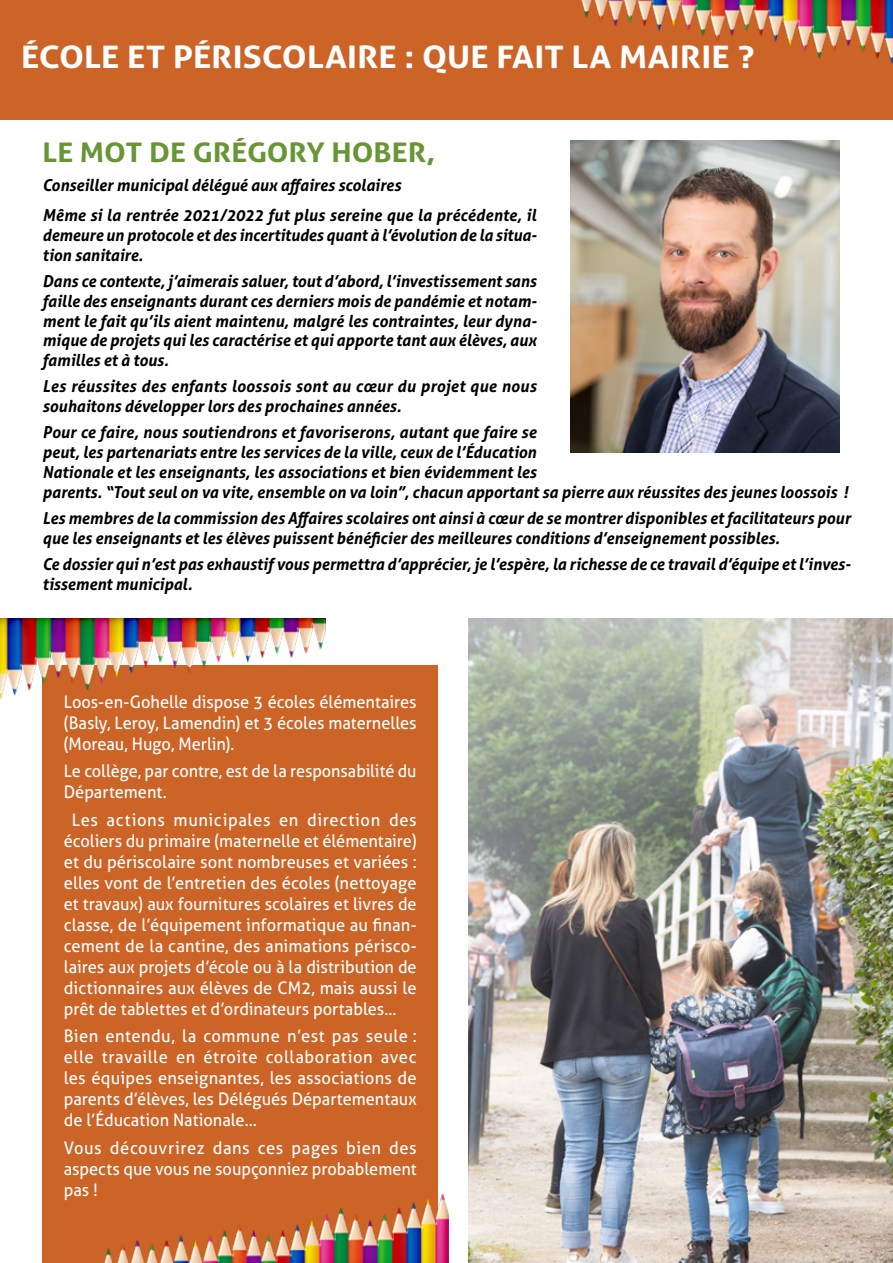
<style>
.page{position:relative;width:893px;height:1263px;background:#fff}
.page>*{position:absolute;margin:0;border:0;box-sizing:border-box;transform-origin:0 0}
.EL-Nov20-Titres-Brèv{font:700 31.05px "Aller";letter-spacing:.005em;color:#fff;scale:1.11 1}
.Titres_P4{font:700 27px "Aller";color:#689535;scale:1.11 1}
.EL-Nov20-Paragraphes{font:17.25px/21px "Aller";color:#fff;text-align:justify;scale:.96 1}
.EL-Nov20-Paragraphes-2{font:17.25px/21px "Aller";color:#fff;text-align:justify;scale:.95 1}
.EL-Nov20-Paragraphes-3{font:17.25px/21px "Aller";color:#fff;scale:.94 1}
.EL-Nov20-Paragraphes-4{font:italic 700 16.5px/19.8px "Aller";color:#000;scale:.95 1}
.EL-Nov20-Paragraphes-5{font:italic 700 16.5px/19.8px "Aller";color:#000;scale:.96 1}
</style>
<div class="page">
<div style="left:0;top:0;width:893px;height:119px;background:#cc6427"></div>
<img style="left:570px;top:140px;width:270px;height:313px">
<div style="left:43px;top:665px;width:395px;height:598px;background:#cc6427"></div>
<img style="left:581px;top:0;width:312px;height:64px">
<img style="left:469px;top:619px;width:424px;height:644px">
<img style="left:0;top:619px;width:325px;height:120px">
<img style="left:104px;top:1193px;width:345px;height:70px">
<p class="EL-Nov20-Titres-Brèv" style="left:21px;top:38px;width:662px">ÉCOLE ET PÉRISCOLAIRE : QUE FAIT LA MAIRIE ?</p>
<p class="Titres_P4" style="left:43px;top:136px;width:355px">LE MOT DE GRÉGORY HOBER,</p>
<p class="EL-Nov20-Paragraphes-4" style="left:43px;top:175px;width:379px">Conseiller municipal délégué aux affaires scolaires</p>
<p class="EL-Nov20-Paragraphes-5" style="left:43px;top:205px;width:516px;text-align:justify">Même si la rentrée 2021/2022 fut plus sereine que la précédente, il demeure un protocole et des incertitudes quant à l’évolution de la situa&shy;tion sanitaire.</p>
<p class="EL-Nov20-Paragraphes-4" style="left:43px;top:271px;width:522px;text-align:justify">Dans ce contexte, j’aimerais saluer, tout d’abord, l’investissement sans faille des enseignants durant ces derniers mois de pandémie et notam&shy;ment le fait qu’ils aient maintenu, malgré les contraintes, leur dyna&shy;mique de projets qui les caractérise et qui apporte tant aux élèves, aux familles et à tous.</p>
<p class="EL-Nov20-Paragraphes-5" style="left:43px;top:376px;width:516px">Les réussites des enfants loossois sont au cœur du projet que nous souhaitons développer lors des prochaines années.</p>
<p class="EL-Nov20-Paragraphes-5" style="left:43px;top:422px;width:841px">Pour ce faire, nous soutiendrons et favoriserons, autant que faire se<br>peut, les partenariats entre les services de la ville, ceux de l’Éducation<br>Nationale et les enseignants, les associations et bien évidemment les<br>parents. “Tout seul on va vite, ensemble on va loin”, chacun apportant sa pierre aux réussites des jeunes loossois !</p>
<p class="EL-Nov20-Paragraphes-4" style="left:43px;top:508px;width:852px">Les membres de la commission des Affaires scolaires ont ainsi à cœur de se montrer disponibles et facilitateurs pour que les enseignants et les élèves puissent bénéficier des meilleures conditions d’enseignement possibles.</p>
<p class="EL-Nov20-Paragraphes-4" style="left:43px;top:554px;width:852px">Ce dossier qui n’est pas exhaustif vous permettra d’apprécier, je l’espère, la richesse de ce travail d’équipe et l’inves&shy;tissement municipal.</p>
<p class="EL-Nov20-Paragraphes-2" style="left:64px;top:691px;width:373px">Loos-en-Gohelle dispose 3 écoles élémentaires (Basly, Leroy, Lamendin) et 3 écoles maternelles (Moreau, Hugo, Merlin).</p>
<p class="EL-Nov20-Paragraphes-3" style="left:64px;top:761px;width:377px">Le collège, par contre, est de la responsabilité du<br>Département.</p>
<p class="EL-Nov20-Paragraphes" style="left:64px;top:809px;width:369px;text-indent:8px">Les actions municipales en direction des écoliers du primaire (maternelle et élémentaire) et du périscolaire sont nombreuses et variées : elles vont de l’entretien des écoles (nettoyage et travaux) aux fournitures scolaires et livres de classe, de l’équipement informatique au finan&shy;cement de la cantine, des animations périsco&shy;laires aux projets d’école ou à la distribution de dictionnaires aux élèves de CM2, mais aussi le prêt de tablettes et d’ordinateurs portables…</p>
<p class="EL-Nov20-Paragraphes" style="left:64px;top:1025px;width:369px">Bien entendu, la commune n’est pas seule : elle travaille en étroite collaboration avec les équipes enseignantes, les associations de parents d’élèves, les Délégués Départementaux de l’Éducation Nationale…</p>
<p class="EL-Nov20-Paragraphes" style="left:64px;top:1137px;width:369px">Vous découvrirez dans ces pages bien des aspects que vous ne soupçonniez probablement pas !</p>
</div>
